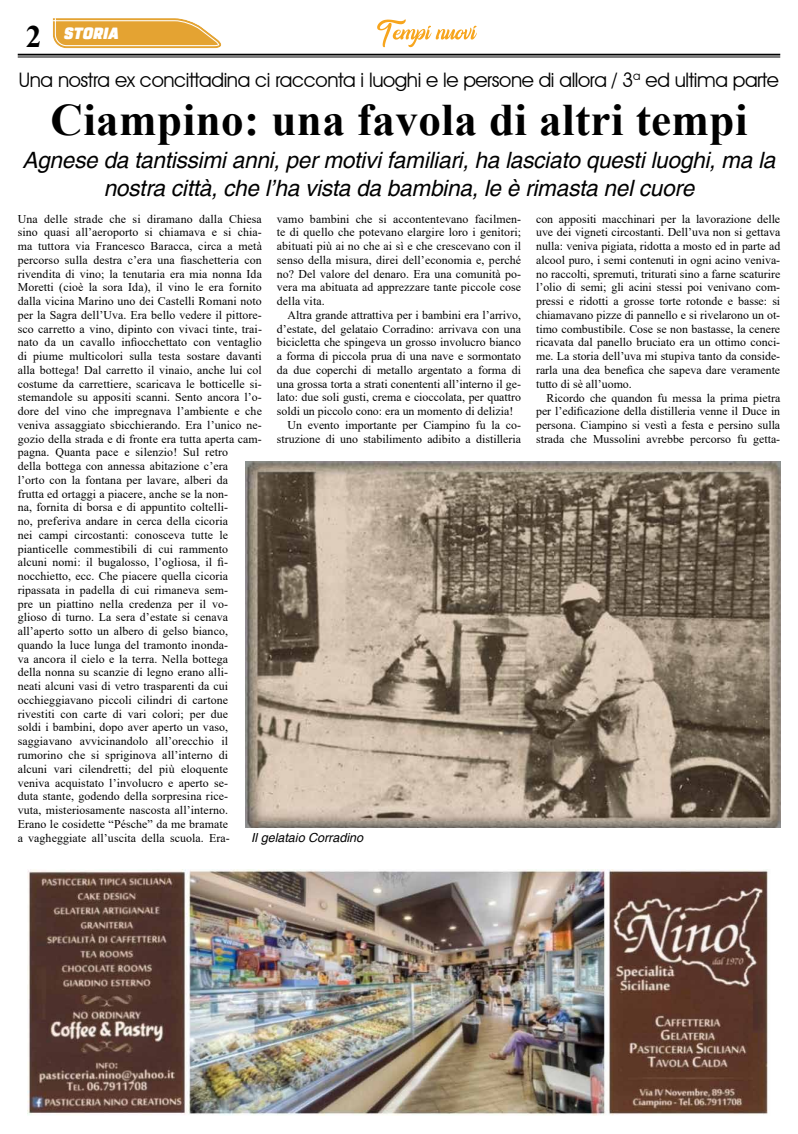
<style>
.page{position:relative;width:798px;height:1134px;background:#fff}
.page>*{position:absolute;margin:0;border:0;box-sizing:border-box;transform-origin:0 0}
.t1{font:700 45px "Times New Roman";letter-spacing:.01em;color:#000}
.t2{font:700 31.25px "Times New Roman";color:#000}
.t3{font:italic 22.5px/27.5px "Helvetica";letter-spacing:-.01em;color:#000;text-align:center}
.t4{font:20px "Avant Garde IT Cby BT";letter-spacing:-.02em;color:#000}
.t5{font:italic 900 16.25px "Rohn Rounded";color:#fff}
.t6{font:italic 12.5px "Helvetica";color:#000}
.t7{font:11.88px/13.8px "Times New Roman";letter-spacing:.01em;color:#000;text-align:justify}
</style>
<div class="page">
<svg style="left:377px;top:19px;width:100px;height:28px"></svg>
<hr style="left:18px;top:54px;width:762px;height:2px;background:#000">
<hr style="left:18px;top:57px;width:762px;height:1px;background:#000">
<svg style="left:52px;top:18px;width:170px;height:31px;background:#e9b55c"></svg>
<img style="left:27px;top:869px;width:741px;height:246px">
<img style="left:246px;top:462px;width:534px;height:365px">
<h2 class="t2" style="left:26px;top:14px;width:17px">2</h2>
<h3 class="t4" style="left:19px;top:68px;width:761px">Una nostra ex concittadina ci racconta i luoghi e le persone di allora / 3<sup>a</sup> ed ultima parte</h3>
<h1 class="t1" style="left:50px;top:87px;width:698px">Ciampino: una favola di altri tempi</h1>
<h3 class="t3" style="left:22px;top:147px;width:754px">Agnese da tantissimi anni, per motivi familiari, ha lasciato questi luoghi, ma la nostra città, che l’ha vista da bambina, le è rimasta nel cuore</h3>
<p class="t7" style="left:18px;top:211px;width:246px;text-align:left">Una delle strade che si diramano dalla Chiesa sino quasi all’aeroporto si chiamava e si chia&shy;ma tuttora via Francesco Baracca, circa a metà percorso sulla destra c’era una fiaschetteria con rivendita di vino; la tenutaria era mia nonna Ida Moretti (cioè la sora Ida), il vino le era fornito dalla vicina Marino uno dei Castelli Romani noto per la Sagra dell’Uva. Era bello vedere il pittore&shy;sco carretto a vino, dipinto con vivaci tinte, trai&shy;nato da un cavallo infiocchettato con ventaglio di piume multicolori sulla testa sostare davanti alla bottega! Dal carretto il vinaio, anche lui col costume da carrettiere, scaricava le botticelle si&shy;stemandole su appositi scanni. Sento ancora l’o&shy;dore del vino che impregnava l’ambiente e che veniva assaggiato sbicchierando. Era l’unico ne&shy;gozio della strada e di fronte era tutta aperta cam&shy;pagna. Quanta pace e silenzio! Sul retro<br>della bottega con annessa abitazione c’era<br>l’orto con la fontana per lavare, alberi da<br>frutta ed ortaggi a piacere, anche se la non-<br>na, fornita di borsa e di appuntito coltelli-<br>no, preferiva andare in cerca della cicoria<br>nei campi circostanti: conosceva tutte le pianticelle commestibili di cui rammento<br>alcuni nomi: il bugalosso, l’ogliosa, il fi&shy;nocchietto, ecc. Che piacere quella cicoria ripassata in padella di cui rimaneva sem-<br>pre un piattino nella credenza per il vo-<br>glioso di turno. La sera d’estate si cenava all’aperto sotto un albero di gelso bianco, quando la luce lunga del tramonto inonda-<br>va ancora il cielo e la terra. Nella bottega<br>della nonna su scanzie di legno erano alli-<br>neati alcuni vasi di vetro trasparenti da cui occhieggiavano piccoli cilindri di cartone rivestiti con carte di vari colori; per due<br>soldi i bambini, dopo aver aperto un vaso, saggiavano avvicinandolo all’orecchio il rumorino che si spriginova all’interno di<br>alcuni vari cilendretti; del più eloquente veniva acquistato l’involucro e aperto se-<br>duta stante, godendo della sorpresina rice-<br>vuta, misteriosamente nascosta all’interno.<br>Erano le cosidette “Pésche” da me bramate<br>a vagheggiate all’uscita della scuola. Era-</p>
<p class="t7" style="left:277px;top:211px;width:246px">vamo bambini che si accontentevano facilmen&shy;te di quello che potevano elargire loro i genitori; abituati più ai no che ai sì e che crescevano con il senso della misura, direi dell’economia e, perché no? Del valore del denaro. Era una comunità po&shy;vera ma abituata ad apprezzare tante piccole cose della vita.</p>
<h3 class="t5" style="left:64px;top:24px;width:56px">STORIA</h3>
<p class="t7" style="left:536px;top:211px;width:245px">con appositi macchinari per la lavorazione delle uve dei vigneti circostanti. Dell’uva non si gettava nulla: veniva pigiata, ridotta a mosto ed in parte ad alcool puro, i semi contenuti in ogni acino veniva&shy;no raccolti, spremuti, triturati sino a farne scaturire l’olio di semi; gli acini stessi poi venivano com&shy;pressi e ridotti a grosse torte rotonde e basse: si chiamavano pizze di pannello e si rivelarono un ot&shy;timo combustibile. Cose se non bastasse, la cenere ricavata dal panello bruciato era un ottimo conci&shy;me. La storia dell’uva mi stupiva tanto da conside&shy;rarla una dea benefica che sapeva dare veramente tutto di sè all’uomo.</p>
<p class="t7" style="left:536px;top:390px;width:245px;text-indent:11px">Ricordo che quandon fu messa la prima pietra per l’edificazione della distilleria venne il Duce in persona. Ciampino si vestì a festa e persino sulla strada che Mussolini avrebbe percorso fu getta-</p>
<p class="t7" style="left:287px;top:308px;width:235px">Altra grande attrattiva per i bambini era l’arrivo,</p>
<p class="t7" style="left:277px;top:321px;width:245px">d’estate, del gelataio Corradino: arrivava con una</p>
<p class="t7" style="left:277px;top:335px;width:245px">bicicletta che spingeva un grosso involucro bianco</p>
<p class="t7" style="left:277px;top:349px;width:245px">a forma di piccola prua di una nave e sormontato</p>
<p class="t7" style="left:277px;top:363px;width:245px">da due coperchi di metallo argentato a forma di</p>
<p class="t7" style="left:277px;top:376px;width:245px">una grossa torta a strati conententi all’interno il ge-</p>
<p class="t7" style="left:277px;top:390px;width:245px">lato: due soli gusti, crema e cioccolata, per quattro</p>
<p class="t7" style="left:277px;top:404px;width:238px">soldi un piccolo cono: era un momento di delizia!</p>
<p class="t7" style="left:287px;top:418px;width:235px">Un evento importante per Ciampino fu la co-</p>
<p class="t7" style="left:277px;top:431px;width:245px">struzione di uno stabilimento adibito a distilleria</p>
<p class="t6" style="left:251px;top:831px;width:113px">Il gelataio Corradino</p>
</div>
